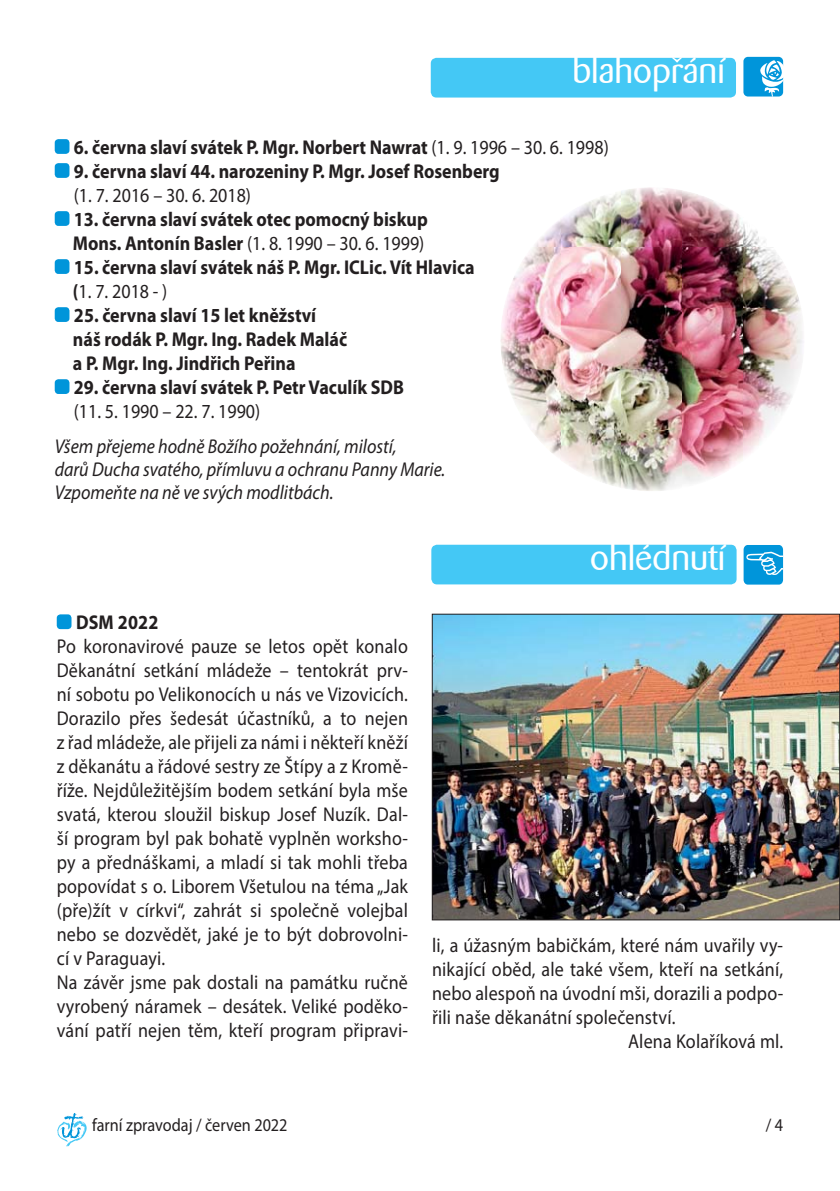
<style>
.page{position:relative;width:840px;height:1191px;background:#fff}
.page>*{position:absolute;margin:0;border:0;box-sizing:border-box;transform-origin:0 0}
.t1{font:36px "Barmeno";color:#fff}
.t2{font:20px/24px "Myriad Pro";letter-spacing:.01em;color:#231f20;scale:.9 1}
.t3{font:700 20px/24px "Myriad Pro";color:#231f20;scale:.9 1}
.t4{font:italic 20px/23px "Myriad Pro";color:#231f20;scale:.9 1}
.t5{font:18px "Myriad Pro";color:#231f20;scale:.9 1}
.s1{font-weight:400}
</style>
<div class="page">
<div style="left:57px;top:614px;width:14px;height:15px;background:#0095da;border-radius:4px"></div>
<svg style="left:57px;top:1113px;width:30px;height:33px"></svg>
<div style="left:431px;top:545px;width:305px;height:39px;background:#44c8f5;border-radius:6px"></div>
<div style="left:743px;top:545px;width:39px;height:39px;background:#0095da;border-radius:4px"></div>
<svg style="left:746px;top:552px;width:36px;height:23px"></svg>
<img style="left:434px;top:616px;width:403px;height:302px">
<div style="left:432px;top:614px;width:407px;height:306px;border:1px solid #231f20"></div>
<div style="left:55px;top:139px;width:14px;height:15px;background:#0095da;border-radius:4px"></div>
<div style="left:55px;top:163px;width:14px;height:15px;background:#0095da;border-radius:4px"></div>
<div style="left:55px;top:211px;width:14px;height:15px;background:#0095da;border-radius:4px"></div>
<div style="left:55px;top:259px;width:14px;height:15px;background:#0095da;border-radius:4px"></div>
<div style="left:55px;top:307px;width:14px;height:15px;background:#0095da;border-radius:4px"></div>
<div style="left:55px;top:379px;width:14px;height:15px;background:#0095da;border-radius:4px"></div>
<img style="left:533px;top:221px;width:27px;height:27px">
<img style="left:560px;top:187px;width:183px;height:61px">
<img style="left:743px;top:223px;width:30px;height:25px">
<img style="left:500px;top:248px;width:304px;height:182px">
<img style="left:531px;top:430px;width:29px;height:27px">
<img style="left:560px;top:430px;width:183px;height:61px">
<img style="left:743px;top:430px;width:26px;height:26px">
<div style="left:430px;top:58px;width:305px;height:40px;background:#44c8f5;border-radius:6px"></div>
<svg style="left:671px;top:57px;width:10px;height:6px"></svg>
<div style="left:743px;top:57px;width:39px;height:39px;background:#0095da;border-radius:5px"></div>
<svg style="left:759px;top:60px;width:25px;height:37px"></svg>
<h1 class="t1" style="left:572px;top:52px;width:154px">blahoprání</h1>
<p class="t3" style="left:74px;top:137px;width:595px">6. června slaví svátek P. Mgr. Norbert Nawrat <span class="s1">(1. 9. 1996 – 30. 6. 1998)</span></p>
<p class="t3" style="left:74px;top:161px;width:474px">9. června slaví 44. narozeniny P. Mgr. Josef Rosenberg</p>
<p class="t2" style="left:74px;top:185px;width:198px">(1. 7. 2016 – 30. 6. 2018)</p>
<p class="t3" style="left:73px;top:209px;width:395px">13. června slaví svátek otec pomocný biskup<br>Mons. Antonín Basler <span class="s1">(1. 8. 1990 – 30. 6. 1999)</span></p>
<p class="t3" style="left:73px;top:257px;width:447px">15. června slaví svátek náš P. Mgr. ICLic. Vít Hlavica (<span class="s1">1. 7. 2018 - )</span></p>
<p class="t3" style="left:73px;top:305px;width:306px">25. června slaví 15 let kněžství náš rodák P. Mgr. Ing. Radek Maláč a P. Mgr. Ing. Jindřich Peřina</p>
<p class="t3" style="left:74px;top:377px;width:368px">29. června slaví svátek P. Petr Vaculík SDB</p>
<p class="t2" style="left:74px;top:401px;width:209px">(11. 5. 1990 – 22. 7. 1990)</p>
<p class="t4" style="left:55px;top:437px;width:435px">Všem přejeme hodně Božího požehnání, milostí,<br>darů Ducha svatého, přímluvu a ochranu Panny Marie.<br>Vzpomeňte na ně ve svých modlitbách.</p>
<p class="t3" style="left:76px;top:612px;width:93px">DSM 2022</p>
<p class="t2" style="left:57px;top:636px;width:391px">Po koronavirové pauze se letos opět konalo Děkanátní setkání mládeže – tentokrát prv&shy;ní sobotu po Velikonocích u nás ve Vizovicích.<br>Dorazilo přes šedesát účastníků, a to nejen z řad mládeže, ale přijeli za námi i někteří kněží z děkanátu a řádové sestry ze Štípy a z Kromě&shy;říže. Nejdůležitějším bodem setkání byla mše svatá, kterou sloužil biskup Josef Nuzík. Dal&shy;ší program byl pak bohatě vyplněn worksho&shy;py a přednáškami, a mladí si tak mohli třeba popovídat s o. Liborem Všetulou na téma „Jak (pře)žít v církvi“, zahrát si společně volejbal nebo se dozvědět, jaké je to být dobrovolni&shy;cí v Paraguayi.<br>Na závěr jsme pak dostali na památku ručně vyrobený náramek – desátek. Veliké poděko&shy;vání patří nejen těm, kteří program připravi-</p>
<h1 class="t1" style="left:590px;top:538px;width:136px">ohlédnutí</h1>
<p class="t2" style="left:432px;top:935px;width:391px">li, a úžasným babičkám, které nám uvařily vy-</p>
<p class="t2" style="left:432px;top:959px;width:391px">nikající oběd, ale také všem, kteří na setkání,</p>
<p class="t2" style="left:432px;top:983px;width:391px">nebo alespoň na úvodní mši, dorazili a podpo-</p>
<p class="t2" style="left:432px;top:1007px;width:272px">řili naše děkanátní společenství.</p>
<p class="t2" style="left:627px;top:1031px;width:174px">Alena Kolaříková ml.</p>
<p class="t5" style="left:92px;top:1118px;width:219px">farní zpravodaj / červen 2022</p>
<p class="t5" style="left:765px;top:1118px;width:21px">/ 4</p>
</div>
